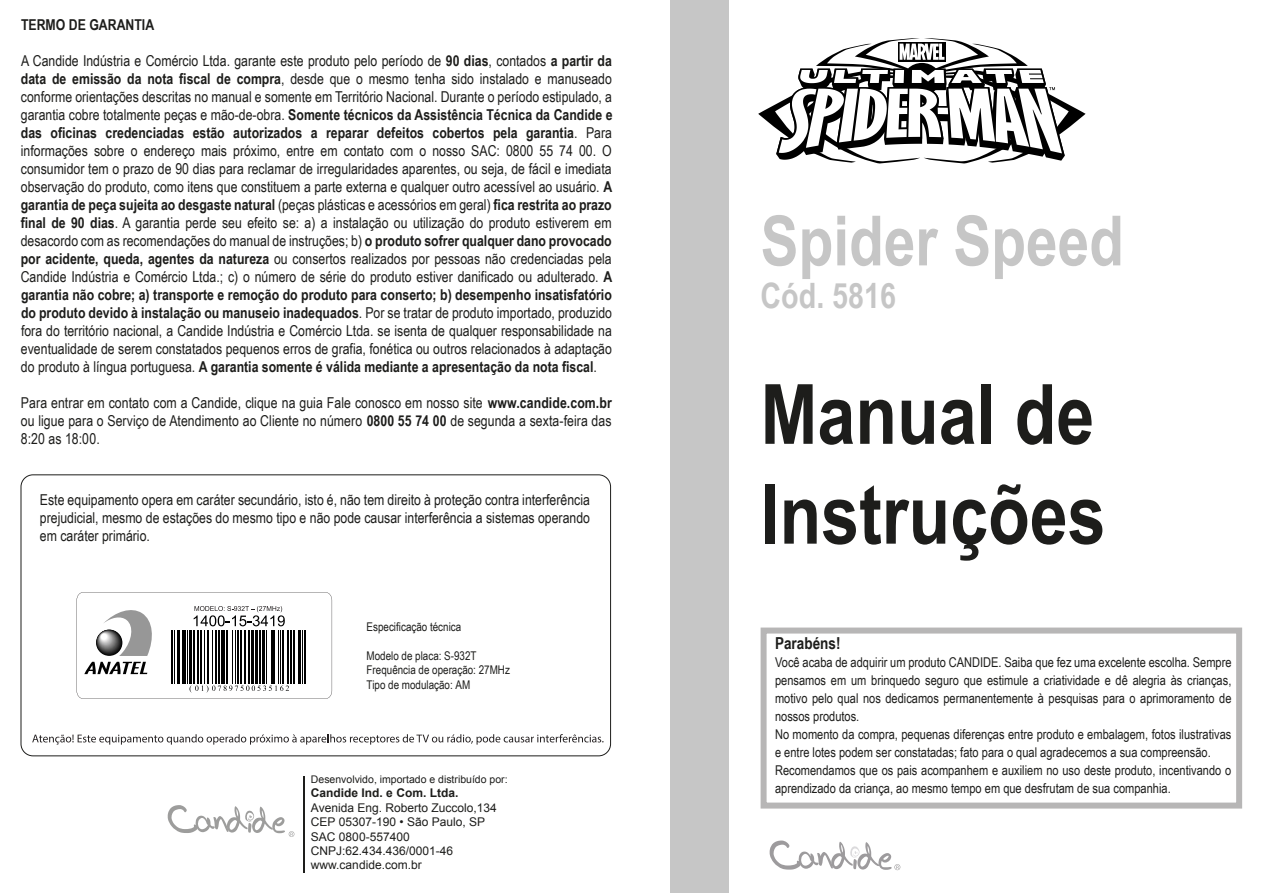
<style>
.page{position:relative;width:1263px;height:893px;background:#fff}
.page>*{position:absolute;margin:0;border:0;box-sizing:border-box;transform-origin:0 0}
.t1{font:700 83.25px/99.9px "Arial Narrow";color:#1d1d1b}
.t2{font:700 69.3px "Arial Narrow";color:#c6c6c6}
.t3{font:700 34.95px "Arial Narrow";color:#c6c6c6}
.t4{font:700 16.5px "Arial Narrow";color:#1d1d1b}
.t5{font:15px/18px "Arial Narrow";color:#1d1d1b;text-align:justify}
.t6{font:700 15px "Arial Narrow";color:#1d1d1b}
.t7{font:13.5px/18px "Arial Narrow";color:#1d1d1b}
.t8{font:12px/14.4px "Arial";color:#1d1d1b}
.t9{font:12px/14.4px "Arial Narrow";color:#1d1d1b}
.t10{font:700 12px "Arial";color:#1d1d1b}
.t11{font:10.5px "Arial";color:#1d1d1b}
.s1{font-weight:700}
</style>
<div class="page">
<div style="left:670px;top:0;width:59px;height:893px;background:#c6c6c6"></div>
<div style="left:760px;top:628px;width:482px;height:181px;border:6px solid #b7b6b6"></div>
<svg style="left:168px;top:805px;width:126px;height:32px"></svg>
<hr style="left:303px;top:776px;width:1px;height:97px;background:#1d1d1b">
<div style="left:21px;top:474px;width:590px;height:282px;border:1px solid #1d1d1b;border-radius:12px"></div>
<svg style="left:769px;top:840px;width:131px;height:30px"></svg>
<svg style="left:758px;top:38px;width:327px;height:125px"></svg>
<svg style="left:77px;top:592px;width:255px;height:107px"></svg>
<svg style="left:32px;top:734px;width:571px;height:11px"></svg>
<p class="t6" style="left:21px;top:14px;width:135px">TERMO DE GARANTIA</p>
<p class="t5" style="left:21px;top:51px;width:593px">A Candide Indústria e Comércio Ltda. garante este produto pelo período de <span class="s1">90 dias</span>, contados <span class="s1">a partir da data de emissão da nota fiscal de compra</span>, desde que o mesmo tenha sido instalado e manuseado conforme orientações descritas no manual e somente em Território Nacional. Durante o período estipulado, a garantia cobre totalmente peças e mão-de-obra. <span class="s1">Somente técnicos da Assistência Técnica da Candide e das oficinas credenciadas estão autorizados a reparar defeitos cobertos pela garantia</span>. Para informações sobre o endereço mais próximo, entre em contato com o nosso SAC: 0800 55 74 00. O consumidor tem o prazo de 90 dias para reclamar de irregularidades aparentes, ou seja, de fácil e imediata observação do produto, como itens que constituem a parte externa e qualquer outro acessível ao usuário. <span class="s1">A garantia de peça sujeita ao desgaste natural</span> (peças plásticas e acessórios em geral) <span class="s1">fica restrita ao prazo final de 90 dias</span>. A garantia perde seu efeito se: a) a instalação ou utilização do produto estiverem em desacordo com as recomendações do manual de instruções; b) <span class="s1">o produto sofrer qualquer dano provocado por acidente, queda, agentes da natureza</span> ou consertos realizados por pessoas não credenciadas pela Candide Indústria e Comércio Ltda.; c) o número de série do produto estiver danificado ou adulterado. <span class="s1">A garantia não cobre; a) transporte e remoção do produto para conserto; b) desempenho insatisfatório do produto devido à instalação ou manuseio inadequados</span>. Por se tratar de produto importado, produzido fora do território nacional, a Candide Indústria e Comércio Ltda. se isenta de qualquer responsabilidade na eventualidade de serem constatados pequenos erros de grafia, fonética ou outros relacionados à adaptação do produto à língua portuguesa. <span class="s1">A garantia somente é válida mediante a apresentação da nota fiscal</span>.</p>
<p class="t5" style="left:21px;top:393px;width:592px">Para entrar em contato com a Candide, clique na guia Fale conosco em nosso site <span class="s1">www.candide.com.br </span>ou ligue para o Serviço de Atendimento ao Cliente no número <span class="s1">0800 55 74 00</span> de segunda a sexta-feira das 8:20 as 18:00.</p>
<p class="t5" style="left:40px;top:490px;width:552px">Este equipamento opera em caráter secundário, isto é, não tem direito à proteção contra interferência prejudicial, mesmo de estações do mesmo tipo e não pode causar interferência a sistemas operando em caráter primário.</p>
<p class="t9" style="left:367px;top:619px;width:96px">Especificação técnica</p>
<p class="t9" style="left:367px;top:648px;width:145px">Modelo de placa: S-932T<br>Frequência de operação: 27MHz<br>Tipo de modulação: AM</p>
<p class="t11" style="left:311px;top:772px;width:198px">Desenvolvido, importado e distribuído por:</p>
<p class="t10" style="left:311px;top:785px;width:149px">Candide Ind. e Com. Ltda.</p>
<p class="t8" style="left:311px;top:801px;width:187px">Avenida Eng. Roberto Zuccolo,134<br>CEP 05307-190 • São Paulo, SP<br>SAC 0800-557400<br>CNPJ:62.434.436/0001-46 www.candide.com.br</p>
<h2 class="t2" style="left:760px;top:189px;width:365px">Spider Speed</h2>
<h3 class="t3" style="left:760px;top:270px;width:137px">Cód. 5816</h3>
<h1 class="t1" style="left:760px;top:360px;width:347px">Manual de<br>Instruções</h1>
<p class="t4" style="left:775px;top:630px;width:67px">Parabéns!</p>
<p class="t7" style="left:775px;top:652px;width:458px">Você acaba de adquirir um produto CANDIDE. Saiba que fez uma excelente escolha. Sempre pensamos em um brinquedo seguro que estimule a criatividade e dê alegria às crianças, motivo pelo qual nos dedicamos permanentemente à pesquisas para o aprimoramento de nossos produtos.<br>No momento da compra, pequenas diferenças entre produto e embalagem, fotos ilustrativas e entre lotes podem ser constatadas; fato para o qual agradecemos a sua compreensão.<br>Recomendamos que os pais acompanhem e auxiliem no uso deste produto, incentivando o aprendizado da criança, ao mesmo tempo em que desfrutam de sua companhia.</p>
</div>
